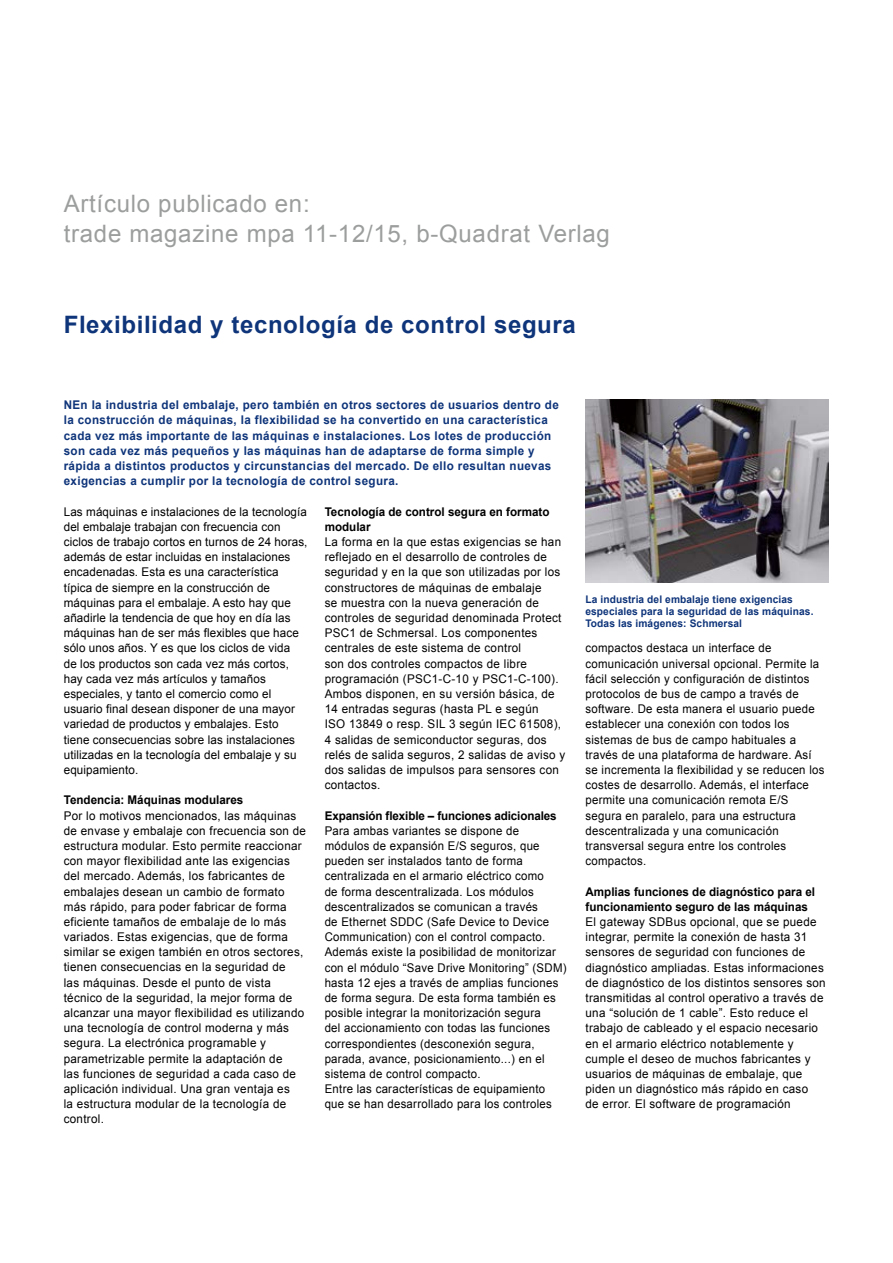
<style>
.page{position:relative;width:893px;height:1263px;background:#fff}
.page>*{position:absolute;margin:0;border:0;box-sizing:border-box;transform-origin:0 0}
.t1{font:24px/30.5px "Arial";letter-spacing:.03em;color:#9c9d9d}
.t2{font:700 24px "Arial";letter-spacing:.025em;color:#0e347a}
.t3{font:12px/15.1px "Arial";letter-spacing:.025em;color:#000}
.t4{font:12px/15.1px "Arial";letter-spacing:.025em;color:#000;scale:.95 1}
.t5{font:700 12px/15.1px "Arial";letter-spacing:.03em;color:#0e347a}
.t6{font:700 12px/15.1px "Arial";color:#000}
.t7{font:700 10.5px/12px "Arial";letter-spacing:.01em;color:#0e347a}
</style>
<div class="page">
<img style="left:586px;top:400px;width:243px;height:183px">
<h1 class="t1" style="left:64px;top:188px;width:548px">Artículo publicado en:<br>trade magazine mpa 11-12/15, b-Quadrat Verlag</h1>
<h1 class="t2" style="left:64px;top:309px;width:514px">Flexibilidad y tecnología de control segura</h1>
<p class="t5" style="left:64px;top:398px;width:497px">NEn la industria del embalaje, pero también en otros sectores de usuarios dentro de la construcción de máquinas, la flexibilidad se ha convertido en una característica cada vez más importante de las máquinas e instalaciones. Los lotes de producción son cada vez más pequeños y las máquinas han de adaptarse de forma simple y rápida a distintos productos y circunstancias del mercado. De ello resultan nuevas exigencias a cumplir por la tecnología de control segura.</p>
<p class="t6" style="left:325px;top:504px;width:226px">Tecnología de control segura en formato modular</p>
<p class="t3" style="left:325px;top:534px;width:242px">La forma en la que estas exigencias se han reflejado en el desarrollo de controles de seguridad y en la que son utilizadas por los constructores de máquinas de embalaje<br>se muestra con la nueva generación de controles de seguridad denominada Protect PSC1 de Schmersal. Los componentes centrales de este sistema de control<br>son dos controles compactos de libre programación (PSC1-C-10 y PSC1-C-100).<br>Ambos disponen, en su versión básica, de 14 entradas seguras (hasta PL e según<br>ISO 13849 o resp. SIL 3 según IEC 61508), 4 salidas de semiconductor seguras, dos relés de salida seguros, 2 salidas de aviso y dos salidas de impulsos para sensores con contactos.</p>
<p class="t6" style="left:325px;top:808px;width:233px">Expansión flexible – funciones adicionales</p>
<p class="t4" style="left:325px;top:823px;width:256px">Para ambas variantes se dispone de módulos de expansión E/S seguros, que pueden ser instalados tanto de forma centralizada en el armario eléctrico como<br>de forma descentralizada. Los módulos descentralizados se comunican a través<br>de Ethernet SDDC (Safe Device to Device Communication) con el control compacto.<br>Además existe la posibilidad de monitorizar con el módulo “Save Drive Monitoring” (SDM) hasta 12 ejes a través de amplias funciones de forma segura. De esta forma también es posible integrar la monitorización segura<br>del accionamiento con todas las funciones correspondientes (desconexión segura, parada, avance, posicionamiento...) en el sistema de control compacto.<br>Entre las características de equipamiento que se han desarrollado para los controles</p>
<p class="t3" style="left:64px;top:504px;width:245px">Las máquinas e instalaciones de la tecnología del embalaje trabajan con frecuencia con ciclos de trabajo cortos en turnos de 24 horas, además de estar incluidas en instalaciones encadenadas. Esta es una característica típica de siempre en la construcción de máquinas para el embalaje. A esto hay que añadirle la tendencia de que hoy en día las máquinas han de ser más flexibles que hace sólo unos años. Y es que los ciclos de vida<br>de los productos son cada vez más cortos, hay cada vez más artículos y tamaños especiales, y tanto el comercio como el usuario final desean disponer de una mayor variedad de productos y embalajes. Esto<br>tiene consecuencias sobre las instalaciones utilizadas en la tecnología del embalaje y su equipamiento.</p>
<p class="t6" style="left:64px;top:793px;width:181px">Tendencia: Máquinas modulares</p>
<p class="t3" style="left:64px;top:808px;width:244px">Por lo motivos mencionados, las máquinas de envase y embalaje con frecuencia son de estructura modular. Esto permite reaccionar con mayor flexibilidad ante las exigencias del mercado. Además, los fabricantes de embalajes desean un cambio de formato más rápido, para poder fabricar de forma eficiente tamaños de embalaje de lo más variados. Estas exigencias, que de forma similar se exigen también en otros sectores, tienen consecuencias en la seguridad de<br>las máquinas. Desde el punto de vista técnico de la seguridad, la mejor forma de alcanzar una mayor flexibilidad es utilizando una tecnología de control moderna y más segura. La electrónica programable y parametrizable permite la adaptación de<br>las funciones de seguridad a cada caso de aplicación individual. Una gran ventaja es<br>la estructura modular de la tecnología de control.</p>
<p class="t7" style="left:585px;top:594px;width:230px">La industria del embalaje tiene exigencias especiales para la seguridad de las máquinas.<br>Todas las imágenes: Schmersal</p>
<p class="t4" style="left:585px;top:641px;width:253px">compactos destaca un interface de comunicación universal opcional. Permite la fácil selección y configuración de distintos protocolos de bus de campo a través de software. De esta manera el usuario puede establecer una conexión con todos los sistemas de bus de campo habituales a través de una plataforma de hardware. Así se incrementa la flexibilidad y se reducen los costes de desarrollo. Además, el interface permite una comunicación remota E/S segura en paralelo, para una estructura descentralizada y una comunicación transversal segura entre los controles compactos.</p>
<p class="t6" style="left:585px;top:884px;width:231px">Amplias funciones de diagnóstico para el funcionamiento seguro de las máquinas</p>
<p class="t3" style="left:585px;top:914px;width:242px">El gateway SDBus opcional, que se puede integrar, permite la conexión de hasta 31 sensores de seguridad con funciones de diagnóstico ampliadas. Estas informaciones de diagnóstico de los distintos sensores son transmitidas al control operativo a través de una “solución de 1 cable”. Esto reduce el trabajo de cableado y el espacio necesario en el armario eléctrico notablemente y cumple el deseo de muchos fabricantes y usuarios de máquinas de embalaje, que piden un diagnóstico más rápido en caso<br>de error. El software de programación</p>
</div>
